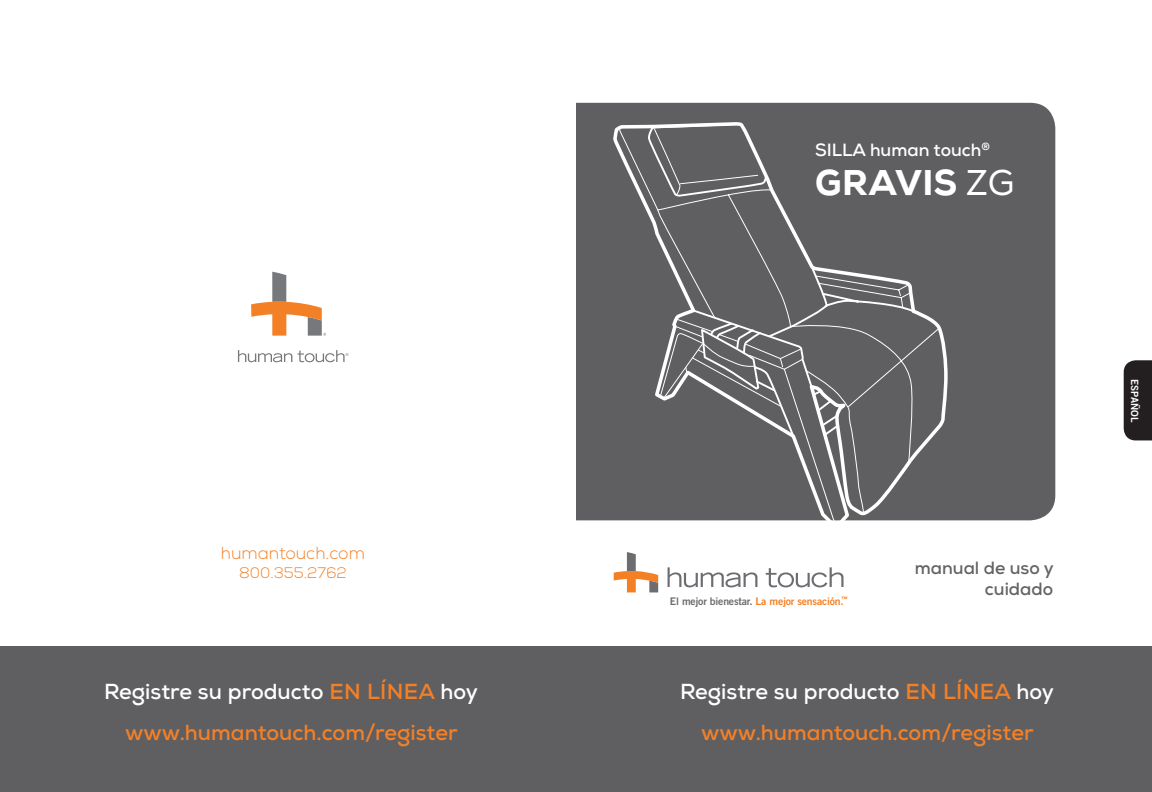
<style>
.page{position:relative;width:1152px;height:792px;background:#fff}
.page>*{position:absolute;margin:0;border:0;box-sizing:border-box;transform-origin:0 0}
.t1{font:800 35.7px "Nexa";letter-spacing:.015em;color:#fff}
.t2{font:700 21.7px "Nexa";color:#fff}
.t3{font:700 21.7px "Nexa";color:#f48026}
.t4{font:700 17.7px/21.2px "Nexa";color:#636366;text-align:right}
.t5{font:700 17.7px "Nexa";color:#fff}
.t6{font:300 17.4px "Nexa";color:#f48026}
.t7{font:300 15.2px "Nexa";color:#f48026}
.Body_copy{font:10.5px "Trade Gothic LT Bold Two";letter-spacing:-.02em;color:#6c6d70}
.t8{font:10px "Trade Gothic LT Bold Two";color:#fff}
.s1{color:#f48026}
.s2{font-weight:400}
</style>
<div class="page">
<div style="left:1124px;top:360px;width:28px;height:80px;background:#231f20"></div>
<div style="left:551px;top:103px;width:504px;height:417px;background:#5f5f62;border-radius:25px"></div>
<svg style="left:613px;top:124px;width:335px;height:304px"></svg>
<svg style="left:619px;top:127px;width:321px;height:329px"></svg>
<svg style="left:646px;top:122px;width:122px;height:76px"></svg>
<svg style="left:659px;top:263px;width:257px;height:257px"></svg>
<div style="left:496px;top:93px;width:80px;height:531px;background:#fff"></div>
<svg style="left:238px;top:350px;width:110px;height:12px"></svg>
<svg style="left:251px;top:272px;width:75px;height:64px"></svg>
<div style="left:577px;top:646px;width:575px;height:146px;background:#5f5f62"></div>
<div style="left:0;top:646px;width:583px;height:146px;background:#5f5f62"></div>
<svg style="left:668px;top:567px;width:89px;height:20px"></svg>
<svg style="left:766px;top:567px;width:78px;height:20px"></svg>
<svg style="left:614px;top:552px;width:44px;height:40px"></svg>
<p class="t6" style="left:221px;top:543px;width:146px">humantouch.com</p>
<p class="t7" style="left:239px;top:564px;width:109px">800.355.2762</p>
<p class="t2" style="left:104px;top:678px;width:375px">Registre su producto <span class="s1">EN LÍNEA</span> hoy</p>
<p class="t3" style="left:125px;top:719px;width:334px">www.humantouch.com/register</p>
<p class="t5" style="left:815px;top:139px;width:176px">SILLA human touch<sup>®</sup></p>
<p class="t1" style="left:815px;top:160px;width:201px">GRAVIS <span class="s2">ZG</span></p>
<p class="Body_copy" style="left:670px;top:595px;width:179px">El mejor bienestar. <span class="s1">La mejor sensación.</span><sup>™</sup></p>
<p class="t4" style="left:915px;top:557px;width:140px">manual de uso y cuidado</p>
<p class="t2" style="left:680px;top:678px;width:375px">Registre su producto <span class="s1">EN LÍNEA</span> hoy</p>
<p class="t3" style="left:701px;top:719px;width:334px">www.humantouch.com/register</p>
<p class="t8" style="left:1141px;top:379px;width:45px;rotate:90deg">ESPAÑOL</p>
</div>
